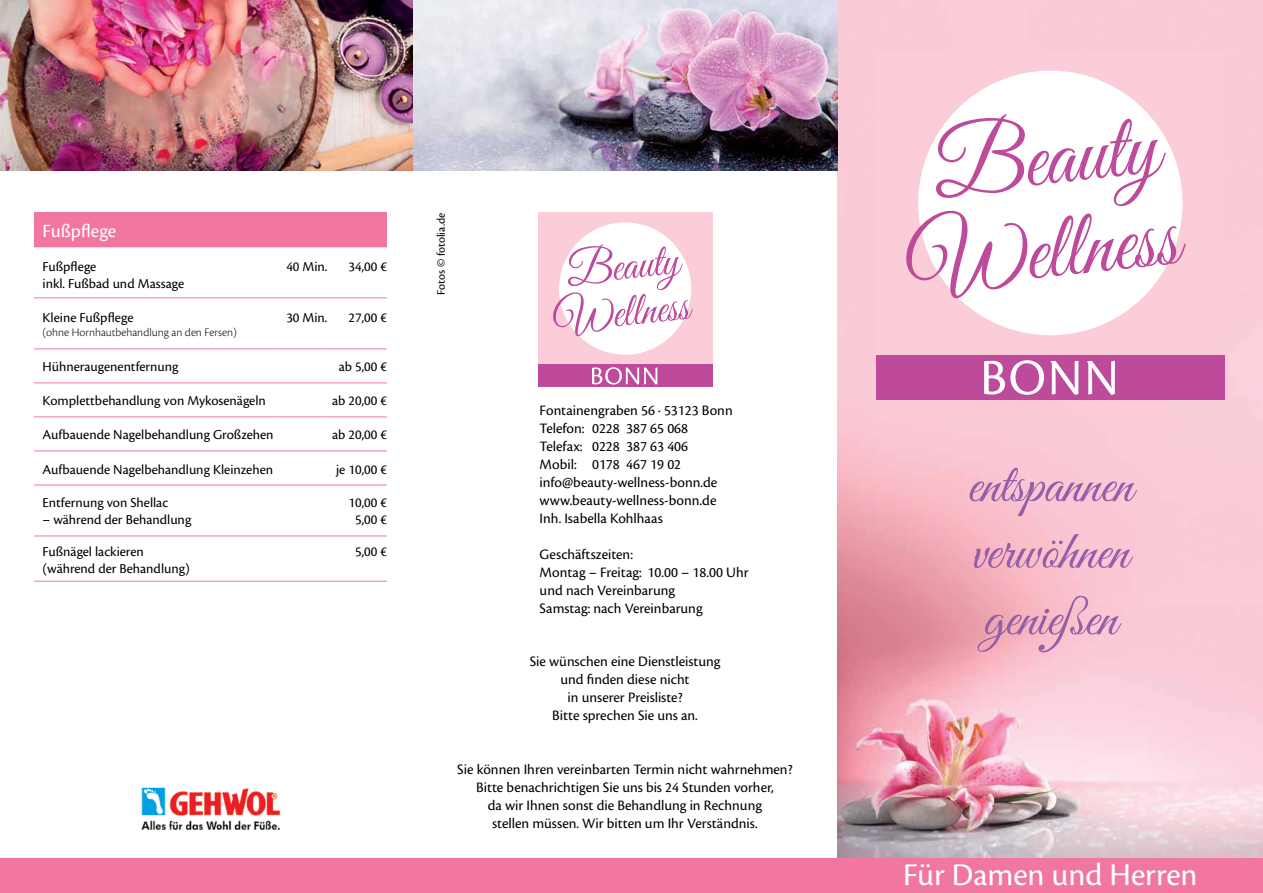
<style>
.page{position:relative;width:1263px;height:893px;background:#fff}
.page>*{position:absolute;margin:0;border:0;box-sizing:border-box;transform-origin:0 0}
.t1{font:55.5px/66.6px "Great Vibes";color:#935fa8;text-align:justify}
.t2{font:33px "Cronos Pro";color:#fff}
.t3{font:19.5px "Cronos Pro";color:#fff}
.t4{font:15px/18px "Cronos Pro";color:#000;text-align:center}
.t5{font:14.25px/17.1px "Cronos Pro";color:#000}
.t6{font:300 12px "Cronos Pro";color:#000}
.t7{font:12px "Cronos Pro";color:#000}
</style>
<div class="page">
<img style="left:838px;top:0;width:425px;height:859px">
<img style="left:412px;top:0;width:426px;height:170px">
<div style="left:876px;top:51px;width:349px;height:349px;background:#facdd8"></div>
<div style="left:918px;top:71px;width:264px;height:264px;background:#fff;border-radius:50%"></div>
<div style="left:876px;top:355px;width:349px;height:45px;background:#bd4a9b"></div>
<svg style="left:906px;top:113px;width:280px;height:190px"></svg>
<svg style="left:984px;top:360px;width:60px;height:35px"></svg>
<svg style="left:1050px;top:361px;width:28px;height:34px"></svg>
<svg style="left:1087px;top:361px;width:28px;height:34px"></svg>
<div style="left:538px;top:213px;width:174px;height:174px;background:#facdd8"></div>
<div style="left:559px;top:222px;width:132px;height:133px;background:#fff;border-radius:50%"></div>
<div style="left:538px;top:365px;width:174px;height:22px;background:#bd4a9b"></div>
<svg style="left:553px;top:244px;width:140px;height:94px"></svg>
<svg style="left:592px;top:367px;width:65px;height:17px"></svg>
<div style="left:0;top:859px;width:1263px;height:34px;background:#f176a0"></div>
<div style="left:34px;top:213px;width:353px;height:34px;background:#f176a0"></div>
<hr style="left:34px;top:247px;width:242px;height:1px;background:#f176a0">
<hr style="left:276px;top:247px;width:51px;height:1px;background:#f176a0">
<hr style="left:327px;top:247px;width:60px;height:1px;background:#f176a0">
<hr style="left:34px;top:298px;width:242px;height:1px;background:#f176a0">
<hr style="left:276px;top:298px;width:51px;height:1px;background:#f176a0">
<hr style="left:327px;top:298px;width:60px;height:1px;background:#f176a0">
<hr style="left:34px;top:349px;width:242px;height:1px;background:#f176a0">
<hr style="left:276px;top:349px;width:51px;height:1px;background:#f176a0">
<hr style="left:327px;top:349px;width:60px;height:1px;background:#f176a0">
<hr style="left:34px;top:383px;width:242px;height:1px;background:#f176a0">
<hr style="left:276px;top:383px;width:51px;height:1px;background:#f176a0">
<hr style="left:327px;top:383px;width:60px;height:1px;background:#f176a0">
<hr style="left:34px;top:417px;width:242px;height:1px;background:#f176a0">
<hr style="left:276px;top:417px;width:51px;height:1px;background:#f176a0">
<hr style="left:327px;top:417px;width:60px;height:1px;background:#f176a0">
<hr style="left:34px;top:451px;width:242px;height:1px;background:#f176a0">
<hr style="left:276px;top:451px;width:51px;height:1px;background:#f176a0">
<hr style="left:327px;top:451px;width:60px;height:1px;background:#f176a0">
<hr style="left:34px;top:485px;width:242px;height:1px;background:#f176a0">
<hr style="left:276px;top:485px;width:51px;height:1px;background:#f176a0">
<hr style="left:327px;top:485px;width:60px;height:1px;background:#f176a0">
<hr style="left:34px;top:536px;width:242px;height:1px;background:#f176a0">
<hr style="left:276px;top:536px;width:51px;height:1px;background:#f176a0">
<hr style="left:327px;top:536px;width:60px;height:1px;background:#f176a0">
<hr style="left:34px;top:581px;width:242px;height:1px;background:#f176a0">
<hr style="left:276px;top:581px;width:51px;height:1px;background:#f176a0">
<hr style="left:327px;top:581px;width:60px;height:1px;background:#f176a0">
<img style="left:141px;top:788px;width:140px;height:41px">
<img style="left:0;top:0;width:412px;height:170px">
<h3 class="t3" style="left:43px;top:220px;width:75px">Fußpflege</h3>
<p class="t5" style="left:43px;top:258px;width:143px">Fußpflege<br>inkl. Fußbad und Massage</p>
<p class="t5" style="left:286px;top:258px;width:43px">40 Min.</p>
<p class="t5" style="left:348px;top:258px;width:40px">34,00 €</p>
<p class="t5" style="left:43px;top:309px;width:92px">Kleine Fußpflege</p>
<p class="t6" style="left:43px;top:325px;width:196px">(ohne Hornhautbehandlung an den Fersen)</p>
<p class="t5" style="left:286px;top:309px;width:43px">30 Min.</p>
<p class="t5" style="left:348px;top:309px;width:40px">27,00 €</p>
<p class="t5" style="left:43px;top:358px;width:138px">Hühneraugenentfernung</p>
<p class="t5" style="left:339px;top:358px;width:50px">ab 5,00 €</p>
<p class="t5" style="left:43px;top:392px;width:225px">Komplettbehandlung von Mykosenägeln</p>
<p class="t5" style="left:332px;top:392px;width:56px">ab 20,00 €</p>
<p class="t5" style="left:43px;top:427px;width:233px">Aufbauende Nagelbehandlung Großzehen</p>
<p class="t5" style="left:332px;top:427px;width:56px">ab 20,00 €</p>
<p class="t5" style="left:43px;top:461px;width:232px">Aufbauende Nagelbehandlung Kleinzehen</p>
<p class="t5" style="left:336px;top:461px;width:52px">je 10,00 €</p>
<p class="t5" style="left:43px;top:494px;width:127px">Entfernung von Shellac</p>
<p class="t5" style="left:43px;top:511px;width:150px">– während der Behandlung</p>
<p class="t5" style="left:348px;top:494px;width:40px;text-align:center">10,00 €<br>5,00 €</p>
<p class="t5" style="left:43px;top:543px;width:149px">Fußnägel lackieren (während der Behandlung)</p>
<p class="t5" style="left:355px;top:543px;width:33px">5,00 €</p>
<p class="t7" style="left:434px;top:295px;width:83px;rotate:-90deg">Fotos © fotolia.de</p>
<p class="t4" style="left:540px;top:401px;width:195px;text-align:left">Fontainengraben 56 · 53123 Bonn<br>Telefon: 0228 387 65 068<br>Telefax: 0228 387 63 406<br>Mobil: 0178 467 19 02 info@beauty-wellness-bonn.de www.beauty-wellness-bonn.de<br>Inh. Isabella Kohlhaas</p>
<p class="t4" style="left:540px;top:545px;width:210px;text-align:left">Geschäftszeiten:<br>Montag – Freitag: 10.00 – 18.00 Uhr und nach Vereinbarung<br>Samstag: nach Vereinbarung</p>
<p class="t4" style="left:530px;top:652px;width:192px">Sie wünschen eine Dienstleistung und finden diese nicht<br>in unserer Preisliste?<br>Bitte sprechen Sie uns an.</p>
<p class="t4" style="left:457px;top:761px;width:337px">Sie können Ihren vereinbarten Termin nicht wahrnehmen?<br>Bitte benachrichtigen Sie uns bis 24 Stunden vorher,<br>da wir Ihnen sonst die Behandlung in Rechnung<br>stellen müssen. Wir bitten um Ihr Verständnis.</p>
<h1 class="t1" style="left:968px;top:455px;width:167px">entspannen verwöhnen genießen</h1>
<h2 class="t2" style="left:903px;top:855px;width:296px">Für Damen und Herren</h2>
</div>
